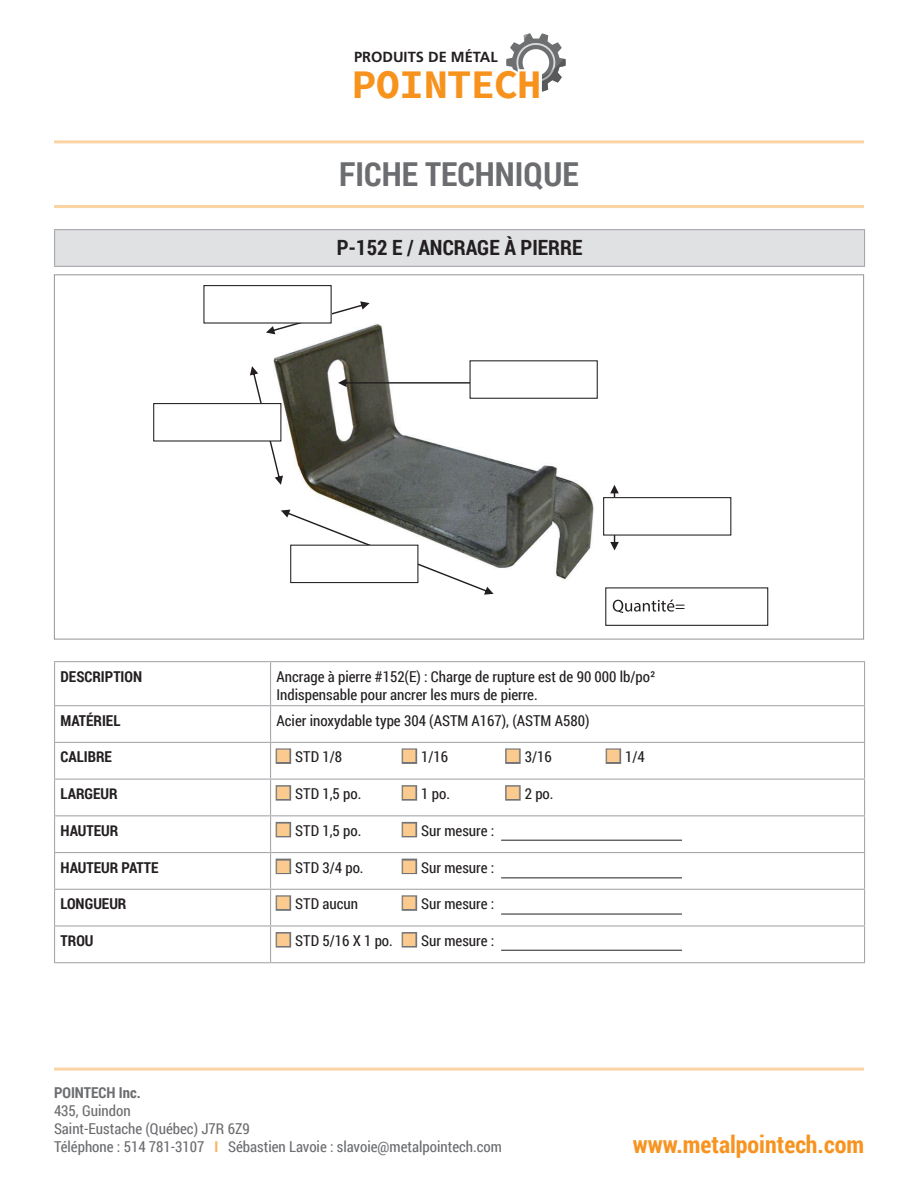
<style>
.page{position:relative;width:918px;height:1188px;background:#fff}
.page>*{position:absolute;margin:0;border:0;box-sizing:border-box;transform-origin:0 0}
.t1{font:700 40.5px "Source Code Pro";letter-spacing:-.02em;color:#f7931d}
.t2{font:700 33px "Roboto Condensed";color:#6c6d70}
.t3{font:700 24px "Roboto Condensed";color:#f79420}
.t4{font:700 21px "Roboto Condensed";color:#231f20}
.t5{font:15px/18px "Roboto Condensed";color:#231f20}
.t6{font:15px/18px "Roboto Condensed";color:#6c6d70}
.t7{font:700 15px "Roboto Condensed";color:#231f20}
.t8{font:700 15px "Roboto Condensed";color:#6c6d70}
.t9{font:700 14.7px "Frutiger";color:#231f20}
.s1{color:#fbca8e}
.s2{font-weight:700;color:#f9b460}
</style>
<div class="page">
<svg style="left:506px;top:33px;width:60px;height:59px"></svg>
<hr style="left:54px;top:205px;width:810px;height:3px;background:#fbd4a4">
<hr style="left:54px;top:1068px;width:810px;height:3px;background:#fbd4a4">
<hr style="left:54px;top:140px;width:810px;height:3px;background:#fbd4a4">
<div style="left:55px;top:230px;width:810px;height:36px;background:#e0e1e3"></div>
<hr style="left:54px;top:229px;width:811px;height:1px;background:#a8a9ad">
<hr style="left:54px;top:230px;width:1px;height:36px;background:#a8a9ad">
<hr style="left:864px;top:230px;width:1px;height:36px;background:#a8a9ad">
<hr style="left:54px;top:266px;width:811px;height:1px;background:#a8a9ad">
<hr style="left:54px;top:661px;width:217px;height:1px;background:#a8a9ad">
<hr style="left:54px;top:662px;width:1px;height:43px;background:#a8a9ad">
<hr style="left:271px;top:661px;width:594px;height:1px;background:#a8a9ad">
<hr style="left:270px;top:662px;width:1px;height:43px;background:#a8a9ad">
<hr style="left:864px;top:662px;width:1px;height:43px;background:#a8a9ad">
<hr style="left:54px;top:705px;width:217px;height:1px;background:#a8a9ad">
<hr style="left:54px;top:706px;width:1px;height:36px;background:#a8a9ad">
<hr style="left:271px;top:705px;width:594px;height:1px;background:#a8a9ad">
<hr style="left:270px;top:706px;width:1px;height:36px;background:#a8a9ad">
<hr style="left:864px;top:706px;width:1px;height:36px;background:#a8a9ad">
<hr style="left:54px;top:742px;width:217px;height:1px;background:#a8a9ad">
<hr style="left:54px;top:743px;width:1px;height:36px;background:#a8a9ad">
<hr style="left:271px;top:742px;width:594px;height:1px;background:#a8a9ad">
<hr style="left:270px;top:743px;width:1px;height:36px;background:#a8a9ad">
<hr style="left:864px;top:743px;width:1px;height:36px;background:#a8a9ad">
<hr style="left:54px;top:779px;width:217px;height:1px;background:#a8a9ad">
<hr style="left:54px;top:780px;width:1px;height:35px;background:#a8a9ad">
<hr style="left:271px;top:779px;width:594px;height:1px;background:#a8a9ad">
<hr style="left:270px;top:780px;width:1px;height:35px;background:#a8a9ad">
<hr style="left:864px;top:780px;width:1px;height:35px;background:#a8a9ad">
<hr style="left:54px;top:815px;width:217px;height:1px;background:#a8a9ad">
<hr style="left:54px;top:816px;width:1px;height:36px;background:#a8a9ad">
<hr style="left:271px;top:815px;width:594px;height:1px;background:#a8a9ad">
<hr style="left:270px;top:816px;width:1px;height:36px;background:#a8a9ad">
<hr style="left:864px;top:816px;width:1px;height:36px;background:#a8a9ad">
<hr style="left:54px;top:852px;width:217px;height:1px;background:#a8a9ad">
<hr style="left:54px;top:853px;width:1px;height:36px;background:#a8a9ad">
<hr style="left:271px;top:852px;width:594px;height:1px;background:#a8a9ad">
<hr style="left:270px;top:853px;width:1px;height:36px;background:#a8a9ad">
<hr style="left:864px;top:853px;width:1px;height:36px;background:#a8a9ad">
<hr style="left:54px;top:889px;width:217px;height:1px;background:#a8a9ad">
<hr style="left:54px;top:890px;width:1px;height:35px;background:#a8a9ad">
<hr style="left:271px;top:889px;width:594px;height:1px;background:#a8a9ad">
<hr style="left:270px;top:890px;width:1px;height:35px;background:#a8a9ad">
<hr style="left:864px;top:890px;width:1px;height:35px;background:#a8a9ad">
<hr style="left:54px;top:925px;width:217px;height:2px;background:#a8a9ad">
<hr style="left:54px;top:927px;width:1px;height:35px;background:#a8a9ad">
<hr style="left:271px;top:925px;width:594px;height:2px;background:#a8a9ad">
<hr style="left:270px;top:927px;width:1px;height:35px;background:#a8a9ad">
<hr style="left:864px;top:927px;width:1px;height:35px;background:#a8a9ad">
<hr style="left:54px;top:962px;width:217px;height:1px;background:#a8a9ad">
<hr style="left:271px;top:962px;width:594px;height:1px;background:#a8a9ad">
<div style="left:276px;top:748px;width:15px;height:16px;border:3px solid #727376"></div>
<div style="left:402px;top:748px;width:15px;height:16px;border:3px solid #727376"></div>
<div style="left:505px;top:748px;width:16px;height:16px;border:3px solid #727376"></div>
<div style="left:606px;top:748px;width:15px;height:16px;border:3px solid #727376"></div>
<div style="left:276px;top:785px;width:15px;height:16px;border:3px solid #727376"></div>
<div style="left:402px;top:785px;width:15px;height:16px;border:3px solid #727376"></div>
<div style="left:505px;top:785px;width:16px;height:16px;border:3px solid #727376"></div>
<div style="left:276px;top:822px;width:15px;height:15px;border:3px solid #727376"></div>
<div style="left:402px;top:822px;width:15px;height:15px;border:3px solid #727376"></div>
<div style="left:276px;top:859px;width:15px;height:15px;border:3px solid #727376"></div>
<div style="left:402px;top:859px;width:15px;height:15px;border:3px solid #727376"></div>
<div style="left:276px;top:895px;width:15px;height:16px;border:3px solid #727376"></div>
<div style="left:402px;top:895px;width:15px;height:16px;border:3px solid #727376"></div>
<div style="left:276px;top:932px;width:15px;height:16px;border:3px solid #727376"></div>
<div style="left:402px;top:932px;width:15px;height:16px;border:3px solid #727376"></div>
<hr style="left:501px;top:840px;width:181px;height:1px;background:#231f20">
<hr style="left:501px;top:878px;width:181px;height:1px;background:#231f20">
<hr style="left:501px;top:914px;width:181px;height:1px;background:#231f20">
<hr style="left:501px;top:950px;width:181px;height:1px;background:#231f20">
<img style="left:273px;top:324px;width:321px;height:256px">
<div style="left:605px;top:587px;width:163px;height:39px;border:1px solid #231f20"></div>
<div style="left:445px;top:323px;width:43px;height:22px;background:#fff"></div>
<svg style="left:338px;top:379px;width:132px;height:8px"></svg>
<svg style="left:250px;top:366px;width:33px;height:119px"></svg>
<svg style="left:281px;top:510px;width:213px;height:85px"></svg>
<svg style="left:266px;top:301px;width:104px;height:33px"></svg>
<div style="left:291px;top:545px;width:127px;height:38px;background:#fff"></div>
<div style="left:290px;top:545px;width:128px;height:38px;border:1px solid #231f20"></div>
<div style="left:154px;top:404px;width:127px;height:37px;background:#fff"></div>
<div style="left:153px;top:403px;width:128px;height:39px;border:1px solid #231f20"></div>
<div style="left:204px;top:286px;width:127px;height:37px;background:#fff"></div>
<div style="left:203px;top:285px;width:129px;height:39px;border:1px solid #231f20"></div>
<div style="left:470px;top:361px;width:127px;height:37px;background:#fff"></div>
<div style="left:470px;top:360px;width:128px;height:39px;border:1px solid #231f20"></div>
<svg style="left:610px;top:485px;width:9px;height:66px"></svg>
<div style="left:604px;top:498px;width:127px;height:37px;background:#fff"></div>
<div style="left:603px;top:497px;width:128px;height:39px;border:1px solid #231f20"></div>
<svg style="left:613px;top:600px;width:71px;height:13px"></svg>
<p class="t9" style="left:354px;top:49px;width:145px">PRODUITS DE MÉTAL</p>
<h1 class="t1" style="left:352px;top:59px;width:191px">POINTECH</h1>
<h2 class="t2" style="left:339px;top:151px;width:241px">FICHE TECHNIQUE</h2>
<h3 class="t4" style="left:337px;top:232px;width:247px">P-152 E / ANCRAGE À PIERRE</h3>
<p class="t7" style="left:61px;top:666px;width:83px">DESCRIPTION</p>
<p class="t5" style="left:277px;top:667px;width:381px">Ancrage à pierre #152(E) : Charge de rupture est de 90 000 lb/po²<br>Indispensable pour ancrer les murs de pierre.</p>
<p class="t7" style="left:61px;top:710px;width:61px">MATÉRIEL</p>
<p class="t5" style="left:277px;top:711px;width:314px">Acier inoxydable type 304 (ASTM A167), (ASTM A580)</p>
<p class="t7" style="left:61px;top:747px;width:53px">CALIBRE</p>
<p class="t5" style="left:277px;top:748px;width:67px"><span class="s1">■</span> STD 1/8</p>
<p class="t5" style="left:403px;top:748px;width:47px"><span class="s1">■</span> 1/16</p>
<p class="t5" style="left:506px;top:748px;width:47px"><span class="s1">■</span> 3/16</p>
<p class="t5" style="left:607px;top:748px;width:40px"><span class="s1">■</span> 1/4</p>
<p class="t7" style="left:61px;top:783px;width:59px">LARGEUR</p>
<p class="t5" style="left:277px;top:784px;width:86px"><span class="s1">■</span> STD 1,5 po.</p>
<p class="t5" style="left:403px;top:784px;width:49px"><span class="s1">■</span> 1 po.</p>
<p class="t5" style="left:506px;top:784px;width:49px"><span class="s1">■</span> 2 po.</p>
<p class="t7" style="left:61px;top:820px;width:59px">HAUTEUR</p>
<p class="t5" style="left:277px;top:821px;width:86px"><span class="s1">■</span> STD 1,5 po.</p>
<p class="t5" style="left:403px;top:821px;width:93px"><span class="s1">■</span> Sur mesure :</p>
<p class="t7" style="left:61px;top:857px;width:99px">HAUTEUR PATTE</p>
<p class="t5" style="left:277px;top:858px;width:89px"><span class="s1">■</span> STD 3/4 po.</p>
<p class="t5" style="left:403px;top:858px;width:93px"><span class="s1">■</span> Sur mesure :</p>
<p class="t7" style="left:61px;top:893px;width:67px">LONGUEUR</p>
<p class="t5" style="left:277px;top:894px;width:83px"><span class="s1">■</span> STD aucun</p>
<p class="t5" style="left:403px;top:894px;width:93px"><span class="s1">■</span> Sur mesure :</p>
<p class="t7" style="left:61px;top:930px;width:34px">TROU</p>
<p class="t5" style="left:277px;top:931px;width:219px"><span class="s1">■</span> STD 5/16 X 1 po. <span class="s1">■</span> Sur mesure :</p>
<p class="t8" style="left:54px;top:1082px;width:88px">POINTECH Inc.</p>
<p class="t6" style="left:54px;top:1101px;width:450px">435, Guindon<br>Saint-Eustache (Québec) J7R 6Z9<br>Téléphone : 514 781-3107 <span class="s2">I</span> Sébastien Lavoie : slavoie@metalpointech.com</p>
<h3 class="t3" style="left:633px;top:1128px;width:233px">www.metalpointech.com</h3>
</div>
